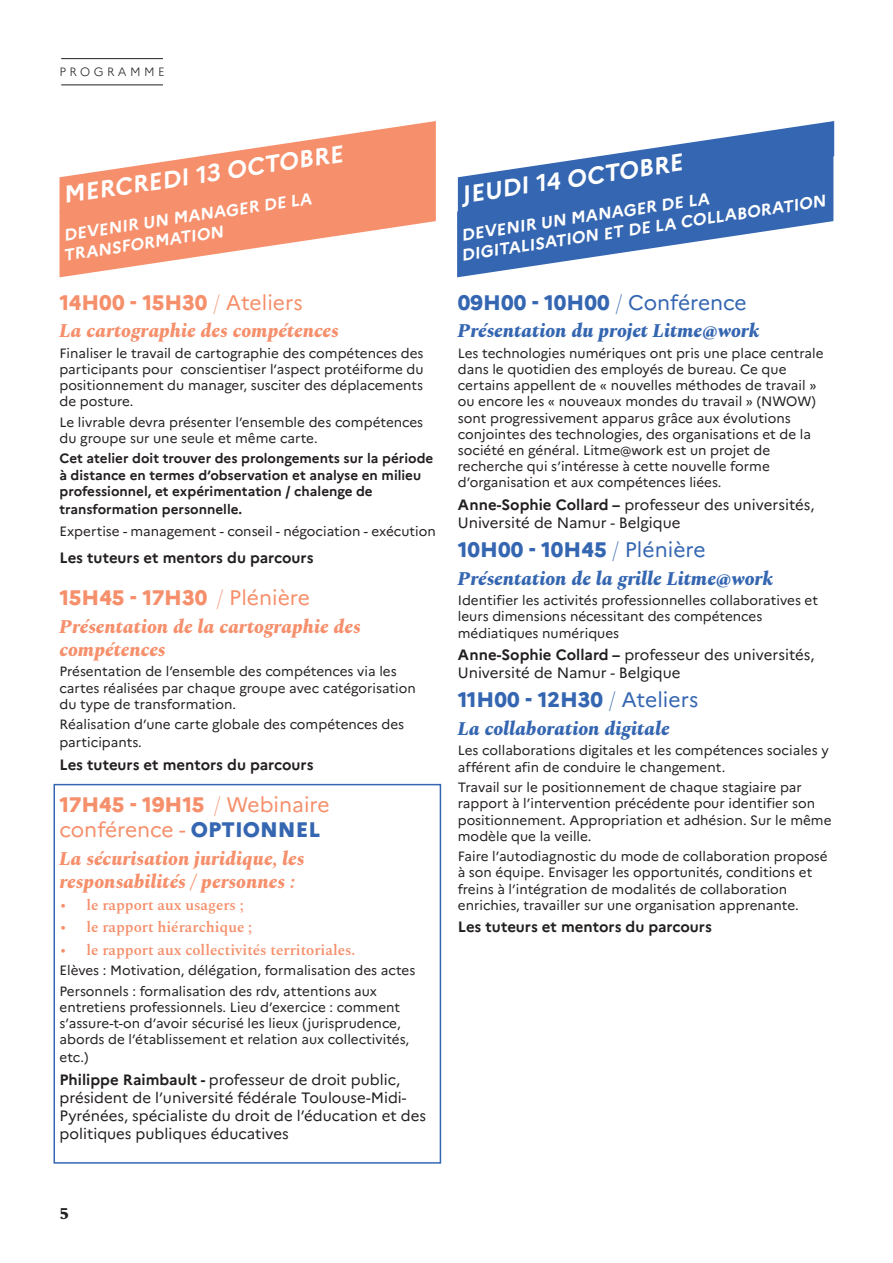
<style>
.page{position:relative;width:893px;height:1263px;background:#fff}
.page>*{position:absolute;margin:0;border:0;box-sizing:border-box;transform-origin:0 0}
.t1{font:italic 700 24px "Marianne";color:#fff}
.t2{font:800 21px "Marianne";color:#3566b1}
.t3{font:21px/25.2px "Marianne";color:#f68f6b}
.t4{font:800 21px "Marianne";color:#f68f6b}
.t5{font:italic 800 19.5px/23.4px "Spectral";color:#f68f6b}
.t6{font:italic 800 19.5px "Spectral";color:#3566b1}
.t7{font:italic 700 16.5px/20.2px "Marianne";color:#fff}
.t8{font:800 16.5px "Spectral";color:#231f20}
.t9{font:15px/18px "Marianne";color:#231f20}
.t10{font:700 15px "Marianne";color:#231f20}
.t11{font:600 15px "Spectral";color:#f68f6b}
.t12{font:13.5px/16.2px "Marianne";color:#231f20}
.t13{font:700 13.5px/16.2px "Marianne";color:#231f20}
.t14{font:300 12px "Marianne";letter-spacing:.28em;color:#231f20}
.s1{font-weight:100}
.s2{font-weight:400}
.s3{font-weight:800}
.s4{font-weight:800;color:#3566b1}
.s5{font-weight:700}
</style>
<div class="page">
<div style="left:54px;top:784px;width:387px;height:380px;border:2px solid #3566b1"></div>
<hr style="left:61px;top:58px;width:102px;height:1px;background:#231f20">
<hr style="left:61px;top:85px;width:102px;height:1px;background:#231f20">
<svg style="left:209px;top:121px;width:227px;height:34px"></svg>
<svg style="left:607px;top:121px;width:227px;height:91px"></svg>
<svg style="left:60px;top:155px;width:376px;height:122px;fill:#f68f6b"></svg>
<svg style="left:457px;top:155px;width:376px;height:122px;fill:#3566b1"></svg>
<p class="t14" style="left:60px;top:64px;width:107px">PROGRAMME</p>
<h1 class="t1" style="left:61px;top:181px;width:284px;rotate:-9deg">MERCREDI 13 OCTOBRE</h1>
<h1 class="t1" style="left:459px;top:181px;width:225px;rotate:-9deg">JEUDI 14 OCTOBRE</h1>
<p class="t7" style="left:59px;top:224px;width:255px;rotate:-8deg">DEVENIR UN MANAGER DE LA<br>TRANSFORMATION</p>
<p class="t7" style="left:457px;top:225px;width:370px;line-height:19.4px;rotate:-8deg">DEVENIR UN MANAGER DE LA<br>DIGITALISATION ET DE LA COLLABORATION</p>
<h2 class="t4" style="left:60px;top:289px;width:245px">14H00 - 15H30 <span class="s1">/</span> <span class="s2">Ateliers</span></h2>
<h3 class="t5" style="left:60px;top:318px;width:281px">La cartographie des compétences</h3>
<p class="t12" style="left:60px;top:345px;width:366px;text-align:justify">Finaliser le travail de cartographie des compétences des participants pour conscientiser l’aspect protéiforme du positionnement du manager, susciter des déplacements de posture.</p>
<p class="t12" style="left:60px;top:414px;width:365px">Le livrable devra présenter l’ensemble des compétences du groupe sur une seule et même carte.</p>
<p class="t13" style="left:60px;top:451px;width:375px">Cet atelier doit trouver des prolongements sur la période à distance en termes d’observation et analyse en milieu professionnel, et expérimentation / chalenge de</p>
<p class="t13" style="left:60px;top:501px;width:184px">transformation personnelle.</p>
<p class="t12" style="left:60px;top:523px;width:378px">Expertise - management - conseil - négociation - exécution</p>
<p class="t10" style="left:60px;top:548px;width:256px">Les tuteurs et mentors du parcours</p>
<h2 class="t4" style="left:60px;top:585px;width:252px">15H45 - 17H30 <span class="s1">/</span> <span class="s2">Plénière</span></h2>
<h3 class="t5" style="left:60px;top:613px;width:303px">Présentation de la cartographie des compétences</h3>
<p class="t12" style="left:60px;top:663px;width:358px">Présentation de l’ensemble des compétences via les cartes réalisées par chaque groupe avec catégorisation du type de transformation.</p>
<p class="t12" style="left:60px;top:715px;width:346px;line-height:18px">Réalisation d’une carte globale des compétences des participants.</p>
<p class="t10" style="left:60px;top:755px;width:256px">Les tuteurs et mentors du parcours</p>
<h2 class="t3" style="left:60px;top:791px;width:272px"><span class="s3">17H45 - 19H15</span> <span class="s1">/</span> Webinaire conférence - <span class="s4">OPTIONNEL</span></h2>
<h3 class="t5" style="left:60px;top:845px;width:246px">La sécurisation juridique, les responsabilités / personnes :</h3>
<p class="t11" style="left:60px;top:894px;width:186px">• le rapport aux usagers ;</p>
<p class="t11" style="left:60px;top:917px;width:194px">• le rapport hiérarchique ;</p>
<p class="t11" style="left:60px;top:939px;width:297px">• le rapport aux collectivités territoriales.</p>
<p class="t12" style="left:60px;top:960px;width:357px;line-height:20.4px">Elèves : Motivation, délégation, formalisation des actes<br>Personnels : formalisation des rdv, attentions aux</p>
<p class="t12" style="left:60px;top:999px;width:351px">entretiens professionnels. Lieu d’exercice : comment s’assure-t-on d’avoir sécurisé les lieux (jurisprudence, abords de l’établissement et relation aux collectivités,</p>
<p class="t12" style="left:60px;top:1049px;width:30px">etc.)</p>
<p class="t9" style="left:60px;top:1070px;width:368px"><span class="s5">Philippe Raimbault -</span> professeur de droit public, président de l’université fédérale Toulouse-Midi-Pyrénées, spécialiste du droit de l’éducation et des politiques publiques éducatives</p>
<h2 class="t2" style="left:458px;top:289px;width:290px">09H00 - 10H00 <span class="s1">/</span> <span class="s2">Conférence</span></h2>
<h3 class="t6" style="left:458px;top:317px;width:303px">Présentation du projet Litme@work</h3>
<p class="t12" style="left:458px;top:345px;width:367px">Les technologies numériques ont pris une place centrale dans le quotidien des employés de bureau. Ce que certains appellent de « nouvelles méthodes de travail » ou encore les « nouveaux mondes du travail » (NWOW) sont progressivement apparus grâce aux évolutions conjointes des technologies, des organisations et de la société en général. Litme@work est un projet de recherche qui s’intéresse à cette nouvelle forme d’organisation et aux compétences liées.</p>
<p class="t9" style="left:458px;top:495px;width:358px"><span class="s5">Anne-Sophie Collard –</span> professeur des universités,<br>Université de Namur - Belgique</p>
<h2 class="t2" style="left:458px;top:537px;width:249px">10H00 - 10H45 <span class="s1">/</span> <span class="s2">Plénière</span></h2>
<h3 class="t6" style="left:458px;top:564px;width:317px">Présentation de la grille Litme@work</h3>
<p class="t12" style="left:458px;top:592px;width:362px">Identifier les activités professionnelles collaboratives et leurs dimensions nécessitant des compétences médiatiques numériques</p>
<p class="t9" style="left:458px;top:645px;width:358px"><span class="s5">Anne-Sophie Collard –</span> professeur des universités,<br>Université de Namur - Belgique</p>
<h2 class="t2" style="left:458px;top:687px;width:242px">11H00 - 12H30 <span class="s1">/</span> <span class="s2">Ateliers</span></h2>
<h3 class="t6" style="left:458px;top:714px;width:213px">La collaboration digitale</h3>
<p class="t12" style="left:458px;top:742px;width:372px">Les collaborations digitales et les compétences sociales y afférent afin de conduire le changement.</p>
<p class="t12" style="left:458px;top:779px;width:375px">Travail sur le positionnement de chaque stagiaire par rapport à l’intervention précédente pour identifier son positionnement. Appropriation et adhésion. Sur le même modèle que la veille.</p>
<p class="t12" style="left:458px;top:848px;width:371px">Faire l’autodiagnostic du mode de collaboration proposé à son équipe. Envisager les opportunités, conditions et freins à l’intégration de modalités de collaboration enrichies, travailler sur une organisation apprenante.</p>
<p class="t10" style="left:458px;top:917px;width:256px">Les tuteurs et mentors du parcours</p>
<p class="t8" style="left:60px;top:1201px;width:11px">5</p>
</div>
